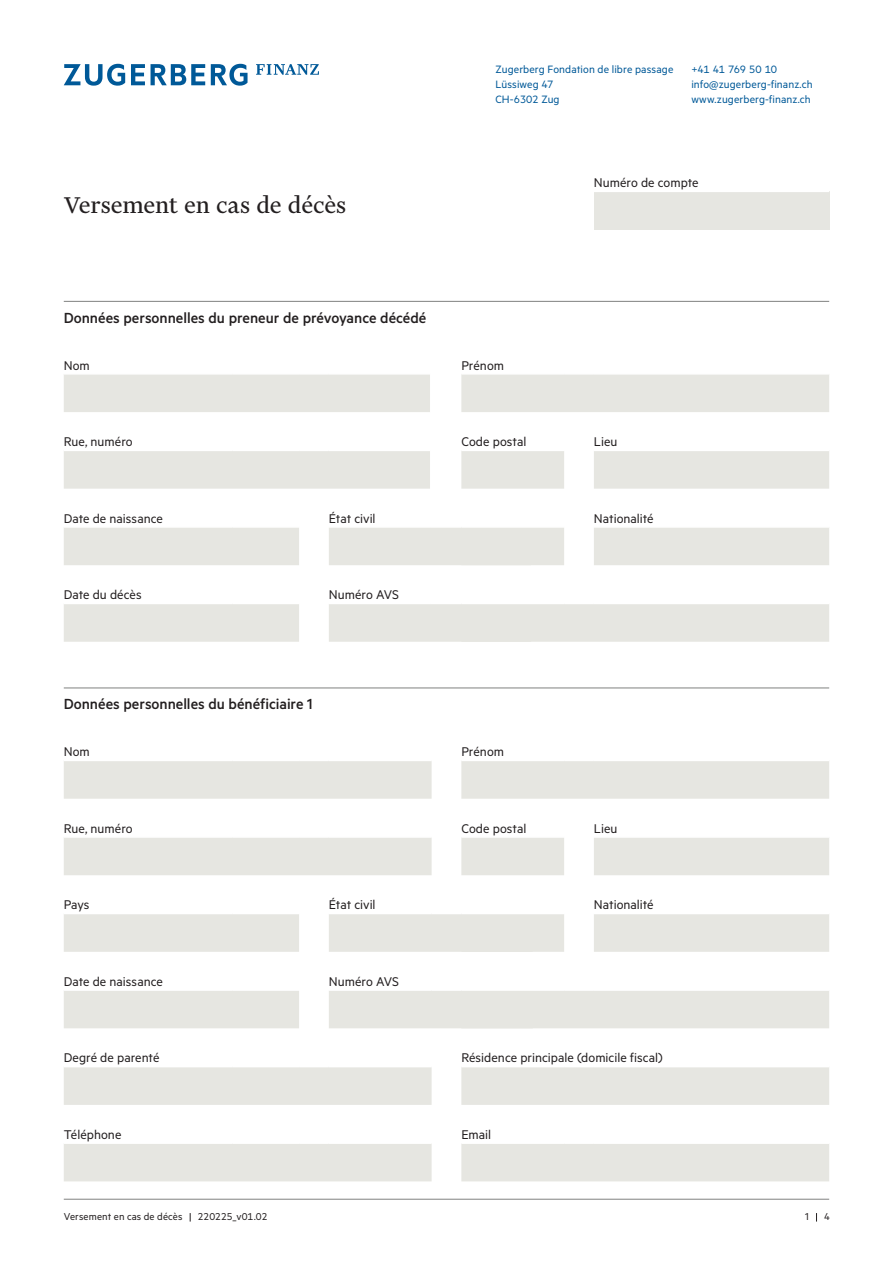
<style>
.page{position:relative;width:893px;height:1263px;background:#fff}
.page>*{position:absolute;margin:0;border:0;box-sizing:border-box;transform-origin:0 0}
.t1{font:27px "Financier Text";letter-spacing:-.005em;color:#231f20}
.t2{font:500 16.5px "Metric";color:#231f20}
.t3{font:14.25px "Metric";color:#231f20}
.t4{font:12px/15px "Metric";letter-spacing:.005em;color:#005998}
.t5{font:11.25px "Metric";letter-spacing:.01em;color:#231f20}
</style>
<div class="page">
<hr style="left:64px;top:1199px;width:765px;height:1px;background:#808180">
<svg style="left:131px;top:64px;width:14px;height:21px"></svg>
<svg style="left:151px;top:64px;width:54px;height:21px"></svg>
<svg style="left:64px;top:64px;width:61px;height:22px"></svg>
<svg style="left:211px;top:64px;width:37px;height:22px"></svg>
<svg style="left:256px;top:64px;width:63px;height:11px"></svg>
<svg style="left:64px;top:375px;width:397px;height:267px;fill:#e6e6e1"></svg>
<hr style="left:64px;top:450px;width:169px;height:1px;background:#fff">
<hr style="left:430px;top:450px;width:101px;height:1px;background:#fff">
<hr style="left:64px;top:526px;width:169px;height:2px;background:#fff">
<hr style="left:233px;top:526px;width:66px;height:2px;background:#fff">
<hr style="left:299px;top:526px;width:30px;height:2px;background:#fff">
<hr style="left:329px;top:526px;width:101px;height:2px;background:#fff">
<hr style="left:430px;top:526px;width:101px;height:2px;background:#fff">
<hr style="left:64px;top:603px;width:169px;height:1px;background:#fff">
<hr style="left:233px;top:603px;width:66px;height:1px;background:#fff">
<hr style="left:299px;top:603px;width:30px;height:1px;background:#fff">
<hr style="left:233px;top:450px;width:66px;height:1px;background:#fff">
<hr style="left:299px;top:450px;width:30px;height:1px;background:#fff">
<hr style="left:329px;top:450px;width:101px;height:1px;background:#fff">
<hr style="left:329px;top:603px;width:101px;height:1px;background:#fff">
<hr style="left:430px;top:603px;width:101px;height:1px;background:#fff">
<svg style="left:64px;top:761px;width:397px;height:420px;fill:#ecece9"></svg>
<hr style="left:64px;top:836px;width:169px;height:2px;background:#fff">
<hr style="left:432px;top:836px;width:101px;height:2px;background:#fff">
<hr style="left:64px;top:913px;width:169px;height:1px;background:#fff">
<hr style="left:233px;top:913px;width:66px;height:1px;background:#fff">
<hr style="left:299px;top:913px;width:30px;height:1px;background:#fff">
<hr style="left:329px;top:913px;width:103px;height:1px;background:#fff">
<hr style="left:432px;top:913px;width:101px;height:1px;background:#fff">
<hr style="left:64px;top:989px;width:169px;height:2px;background:#fff">
<hr style="left:233px;top:989px;width:66px;height:2px;background:#fff">
<hr style="left:299px;top:989px;width:30px;height:2px;background:#fff">
<hr style="left:64px;top:1066px;width:169px;height:1px;background:#fff">
<hr style="left:233px;top:1066px;width:66px;height:1px;background:#fff">
<hr style="left:299px;top:1066px;width:30px;height:1px;background:#fff">
<hr style="left:329px;top:1066px;width:103px;height:1px;background:#fff">
<hr style="left:432px;top:1066px;width:101px;height:1px;background:#fff">
<hr style="left:64px;top:1142px;width:169px;height:2px;background:#fff">
<hr style="left:233px;top:836px;width:66px;height:2px;background:#fff">
<hr style="left:299px;top:836px;width:30px;height:2px;background:#fff">
<hr style="left:329px;top:836px;width:103px;height:2px;background:#fff">
<hr style="left:233px;top:1142px;width:66px;height:2px;background:#fff">
<hr style="left:299px;top:1142px;width:30px;height:2px;background:#fff">
<hr style="left:329px;top:1142px;width:103px;height:2px;background:#fff">
<hr style="left:329px;top:989px;width:103px;height:2px;background:#fff">
<hr style="left:432px;top:989px;width:101px;height:2px;background:#fff">
<div style="left:461px;top:375px;width:368px;height:37px;background:#e6e6e1"></div>
<svg style="left:461px;top:451px;width:368px;height:191px;fill:#e6e6e1"></svg>
<hr style="left:461px;top:526px;width:103px;height:2px;background:#fff">
<hr style="left:564px;top:526px;width:30px;height:2px;background:#fff">
<hr style="left:594px;top:526px;width:235px;height:2px;background:#fff">
<hr style="left:461px;top:603px;width:103px;height:1px;background:#fff">
<hr style="left:564px;top:603px;width:30px;height:1px;background:#fff">
<hr style="left:594px;top:603px;width:235px;height:1px;background:#fff">
<div style="left:461px;top:761px;width:368px;height:38px;background:#e6e6e1"></div>
<svg style="left:461px;top:838px;width:368px;height:343px;fill:#e6e6e1"></svg>
<hr style="left:461px;top:913px;width:103px;height:1px;background:#fff">
<hr style="left:564px;top:913px;width:30px;height:1px;background:#fff">
<hr style="left:594px;top:913px;width:235px;height:1px;background:#fff">
<hr style="left:461px;top:989px;width:103px;height:2px;background:#fff">
<hr style="left:564px;top:989px;width:30px;height:2px;background:#fff">
<hr style="left:594px;top:989px;width:235px;height:2px;background:#fff">
<hr style="left:461px;top:1066px;width:103px;height:1px;background:#fff">
<hr style="left:564px;top:1066px;width:30px;height:1px;background:#fff">
<hr style="left:594px;top:1066px;width:235px;height:1px;background:#fff">
<hr style="left:461px;top:1142px;width:103px;height:2px;background:#fff">
<hr style="left:564px;top:1142px;width:30px;height:2px;background:#fff">
<hr style="left:594px;top:1142px;width:235px;height:2px;background:#fff">
<hr style="left:64px;top:301px;width:765px;height:1px;background:#808180">
<hr style="left:64px;top:688px;width:765px;height:1px;background:#808180">
<div style="left:594px;top:191px;width:235px;height:39px;background:#e6e6e1"></div>
<hr style="left:594px;top:191px;width:235px;height:1px;background:#fff">
<h1 class="t1" style="left:64px;top:191px;width:284px">Versement en cas de décès</h1>
<p class="t4" style="left:495px;top:61px;width:180px">Zugerberg Fondation de libre passage<br>Lüssiweg 47<br>CH-6302 Zug</p>
<p class="t4" style="left:691px;top:61px;width:123px">+41 41 769 50 10 info@zugerberg-finanz.ch www.zugerberg-finanz.ch</p>
<p class="t3" style="left:594px;top:174px;width:106px">Numéro de compte</p>
<p class="t2" style="left:64px;top:308px;width:364px">Données personnelles du preneur de prévoyance décédé</p>
<p class="t3" style="left:64px;top:357px;width:28px">Nom</p>
<p class="t3" style="left:64px;top:433px;width:70px">Rue, numéro</p>
<p class="t3" style="left:64px;top:510px;width:101px">Date de naissance</p>
<p class="t3" style="left:329px;top:510px;width:48px">État civil</p>
<p class="t3" style="left:64px;top:586px;width:79px">Date du décès</p>
<p class="t3" style="left:329px;top:586px;width:72px">Numéro AVS</p>
<p class="t3" style="left:461px;top:357px;width:44px">Prénom</p>
<p class="t3" style="left:461px;top:433px;width:66px">Code postal</p>
<p class="t3" style="left:594px;top:433px;width:25px">Lieu</p>
<p class="t3" style="left:594px;top:510px;width:61px">Nationalité</p>
<p class="t2" style="left:64px;top:695px;width:250px">Données personnelles du bénéficiaire 1</p>
<p class="t3" style="left:64px;top:743px;width:28px">Nom</p>
<p class="t3" style="left:461px;top:743px;width:44px">Prénom</p>
<p class="t3" style="left:64px;top:820px;width:70px">Rue, numéro</p>
<p class="t3" style="left:461px;top:820px;width:66px">Code postal</p>
<p class="t3" style="left:594px;top:820px;width:25px">Lieu</p>
<p class="t3" style="left:64px;top:896px;width:27px">Pays</p>
<p class="t3" style="left:329px;top:896px;width:48px">État civil</p>
<p class="t3" style="left:594px;top:896px;width:61px">Nationalité</p>
<p class="t3" style="left:64px;top:973px;width:101px">Date de naissance</p>
<p class="t3" style="left:329px;top:973px;width:72px">Numéro AVS</p>
<p class="t3" style="left:64px;top:1049px;width:97px">Degré de parenté</p>
<p class="t3" style="left:461px;top:1049px;width:203px">Résidence principale (domicile fiscal)</p>
<p class="t3" style="left:64px;top:1126px;width:59px">Téléphone</p>
<p class="t3" style="left:461px;top:1126px;width:31px">Email</p>
<p class="t5" style="left:64px;top:1210px;width:120px">Versement en cas de décès</p>
<p class="t5" style="left:198px;top:1210px;width:71px">220225_v01.02</p>
<p class="t5" style="left:805px;top:1210px;width:5px">1</p>
<p class="t5" style="left:824px;top:1210px;width:7px">4</p>
</div>
